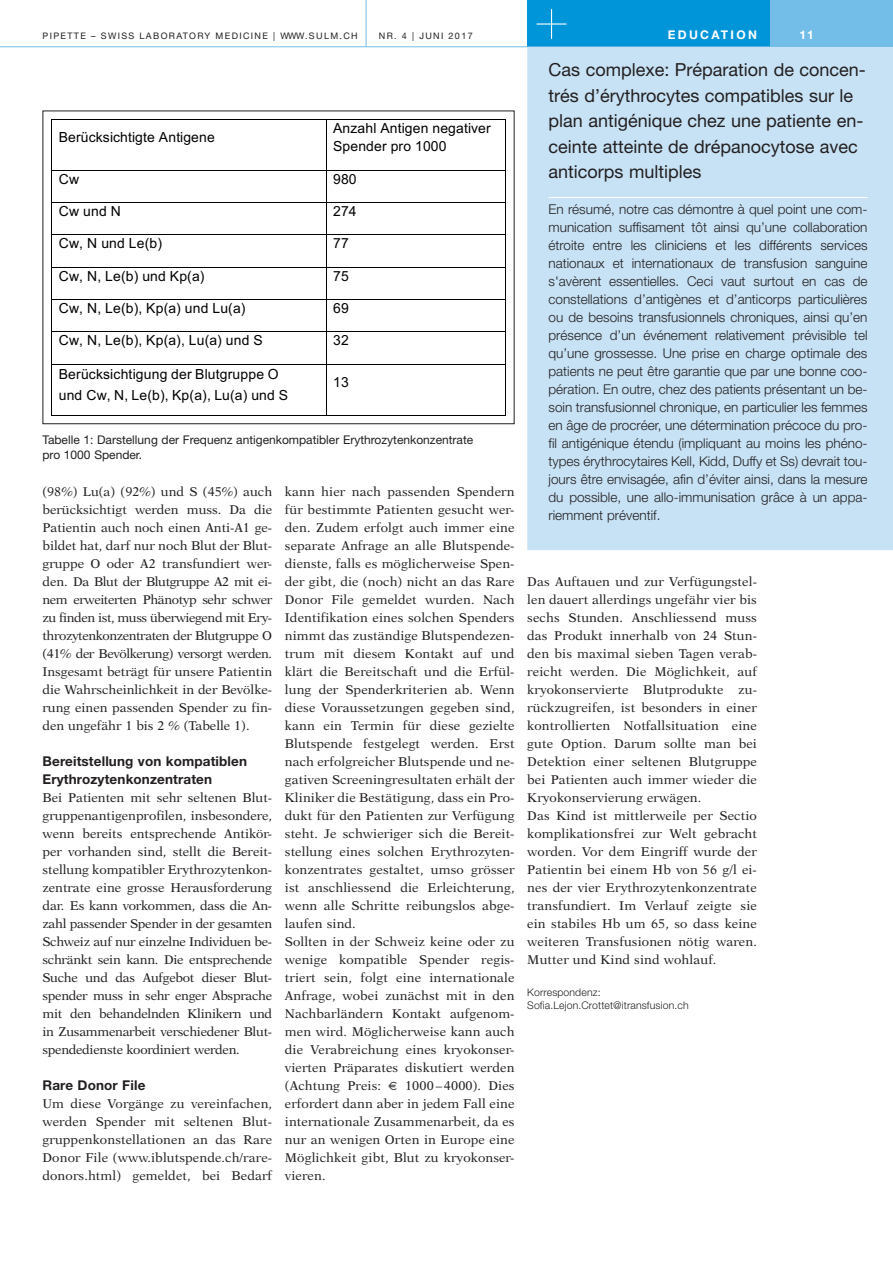
<style>
.page{position:relative;width:893px;height:1263px;background:#fff}
.page>*{position:absolute;margin:0;border:0;box-sizing:border-box;transform-origin:0 0}
.t1{font:18px/25.5px "Helvetica Neue";color:#231f20}
.t2{font:13.95px/18.6px "Arial";letter-spacing:.01em;color:#000}
.t3{font:300 13.5px/18px "Helvetica Neue";color:#231f20;text-align:justify}
.t4{font:700 13.5px/18px "Helvetica Neue";letter-spacing:.01em;color:#231f20}
.t5{font:12.75px/18px "New Aster";letter-spacing:.01em;color:#231f20;text-align:justify}
.t6{font:12px/15.8px "Helvetica Neue";color:#231f20}
.t7{font:700 12px "Helvetica Neue";letter-spacing:.19em;color:#fff}
.t8{font:300 10.5px/13.5px "Helvetica Neue";letter-spacing:.01em;color:#231f20}
.t9{font:9px "Helvetica Neue";letter-spacing:.15em;color:#231f20}
.s1{font-family:"Times"}
</style>
<div class="page">
<div style="left:527px;top:0;width:366px;height:47px;background:#73bde9"></div>
<div style="left:527px;top:0;width:243px;height:47px;background:#0095d9"></div>
<hr style="left:0;top:46px;width:893px;height:1px;background:#73bde9">
<hr style="left:366px;top:0;width:1px;height:47px;background:#73bde9">
<hr style="left:537px;top:23px;width:29px;height:2px;background:#fff">
<hr style="left:551px;top:9px;width:1px;height:30px;background:#fff">
<div style="left:527px;top:47px;width:366px;height:503px;background:#c7e2f5"></div>
<hr style="left:52px;top:119px;width:274px;height:1px;background:#000">
<hr style="left:326px;top:119px;width:179px;height:1px;background:#000">
<hr style="left:51px;top:120px;width:1px;height:50px;background:#000">
<hr style="left:326px;top:120px;width:1px;height:50px;background:#000">
<hr style="left:505px;top:120px;width:1px;height:50px;background:#000">
<hr style="left:52px;top:170px;width:274px;height:1px;background:#000">
<hr style="left:326px;top:170px;width:179px;height:1px;background:#000">
<hr style="left:51px;top:171px;width:1px;height:31px;background:#000">
<hr style="left:326px;top:171px;width:1px;height:31px;background:#000">
<hr style="left:505px;top:171px;width:1px;height:31px;background:#000">
<hr style="left:52px;top:202px;width:274px;height:1px;background:#000">
<hr style="left:326px;top:202px;width:179px;height:1px;background:#000">
<hr style="left:51px;top:203px;width:1px;height:32px;background:#000">
<hr style="left:326px;top:203px;width:1px;height:32px;background:#000">
<hr style="left:505px;top:203px;width:1px;height:32px;background:#000">
<hr style="left:52px;top:235px;width:274px;height:1px;background:#000">
<hr style="left:326px;top:235px;width:179px;height:1px;background:#000">
<hr style="left:51px;top:235px;width:1px;height:32px;background:#000">
<hr style="left:326px;top:235px;width:1px;height:32px;background:#000">
<hr style="left:505px;top:235px;width:1px;height:32px;background:#000">
<hr style="left:52px;top:267px;width:274px;height:1px;background:#000">
<hr style="left:326px;top:267px;width:179px;height:1px;background:#000">
<hr style="left:51px;top:268px;width:1px;height:31px;background:#000">
<hr style="left:326px;top:268px;width:1px;height:31px;background:#000">
<hr style="left:505px;top:268px;width:1px;height:31px;background:#000">
<hr style="left:52px;top:299px;width:274px;height:1px;background:#000">
<hr style="left:326px;top:299px;width:179px;height:1px;background:#000">
<hr style="left:51px;top:300px;width:1px;height:31px;background:#000">
<hr style="left:326px;top:300px;width:1px;height:31px;background:#000">
<hr style="left:505px;top:300px;width:1px;height:31px;background:#000">
<hr style="left:52px;top:331px;width:274px;height:1px;background:#000">
<hr style="left:326px;top:331px;width:179px;height:1px;background:#000">
<hr style="left:51px;top:332px;width:1px;height:32px;background:#000">
<hr style="left:326px;top:332px;width:1px;height:32px;background:#000">
<hr style="left:505px;top:332px;width:1px;height:32px;background:#000">
<hr style="left:52px;top:364px;width:274px;height:1px;background:#000">
<hr style="left:326px;top:364px;width:179px;height:1px;background:#000">
<hr style="left:51px;top:365px;width:1px;height:50px;background:#000">
<hr style="left:52px;top:415px;width:274px;height:1px;background:#000">
<hr style="left:326px;top:365px;width:1px;height:50px;background:#000">
<hr style="left:326px;top:415px;width:179px;height:1px;background:#000">
<hr style="left:505px;top:365px;width:1px;height:50px;background:#000">
<div style="left:43px;top:111px;width:471px;height:313px;border:1px solid #231f20"></div>
<p class="t9" style="left:43px;top:30px;width:317px">PIPETTE – SWISS LABORATORY MEDICINE | WWW.SULM.CH</p>
<p class="t9" style="left:379px;top:30px;width:95px">NR. 4 | JUNI 2017</p>
<p class="t7" style="left:668px;top:27px;width:91px">EDUCATION</p>
<p class="t7" style="left:799px;top:27px;width:16px">11</p>
<p class="t2" style="left:59px;top:128px;width:157px">Berücksichtigte Antigene</p>
<p class="t2" style="left:333px;top:118px;width:159px">Anzahl Antigen negativer<br>Spender pro 1000</p>
<p class="t2" style="left:59px;top:169px;width:22px">Cw</p>
<p class="t2" style="left:333px;top:169px;width:25px">980</p>
<p class="t2" style="left:59px;top:202px;width:64px">Cw und N</p>
<p class="t2" style="left:333px;top:202px;width:25px">274</p>
<p class="t2" style="left:59px;top:234px;width:105px">Cw, N und Le(b)</p>
<p class="t2" style="left:333px;top:234px;width:17px">77</p>
<p class="t2" style="left:59px;top:266px;width:147px">Cw, N, Le(b) und Kp(a)</p>
<p class="t2" style="left:333px;top:266px;width:17px">75</p>
<p class="t2" style="left:59px;top:299px;width:188px">Cw, N, Le(b), Kp(a) und Lu(a)</p>
<p class="t2" style="left:333px;top:299px;width:17px">69</p>
<p class="t2" style="left:59px;top:331px;width:206px">Cw, N, Le(b), Kp(a), Lu(a) und S</p>
<p class="t2" style="left:333px;top:331px;width:17px">32</p>
<p class="t2" style="left:59px;top:364px;width:231px;line-height:20.5px">Berücksichtigung der Blutgruppe O und Cw, N, Le(b), Kp(a), Lu(a) und S</p>
<p class="t2" style="left:333px;top:373px;width:17px">13</p>
<p class="t6" style="left:43px;top:431px;width:432px">Tabelle 1: Darstellung der Frequenz antigenkompatibler Erythrozytenkonzentrate pro 1000 Spender.</p>
<p class="t5" style="left:43px;top:483px;width:231px">(98%) Lu(a) (92%) und S (45%) auch berücksichtigt werden muss. Da die Patientin auch noch einen Anti-A1 ge&shy;bildet hat, darf nur noch Blut der Blut&shy;gruppe O oder A2 transfundiert wer&shy;den. Da Blut der Blutgruppe A2 mit ei&shy;nem erweiterten Phänotyp sehr schwer zu finden ist, muss überwiegend mit Ery&shy;throzytenkonzentraten der Blutgruppe O (41% der Bevölkerung) versorgt werden.<br>Insgesamt beträgt für unsere Patientin die Wahrscheinlichkeit in der Bevölke&shy;rung einen passenden Spender zu fin&shy;den ungefähr 1 bis 2 % (Tabelle 1).</p>
<p class="t4" style="left:43px;top:752px;width:206px">Bereitstellung von kompatiblen<br>Erythrozytenkonzentraten</p>
<p class="t5" style="left:43px;top:789px;width:231px">Bei Patienten mit sehr seltenen Blut&shy;gruppenantigenprofilen, insbesondere, wenn bereits entsprechende Antikör&shy;per vorhanden sind, stellt die Bereit&shy;stellung kompatibler Erythrozytenkon&shy;zentrate eine grosse Herausforderung dar. Es kann vorkommen, dass die An&shy;zahl passender Spender in der gesamten Schweiz auf nur einzelne Individuen be&shy;schränkt sein kann. Die entsprechende Suche und das Aufgebot dieser Blut&shy;spender muss in sehr enger Absprache mit den behandelnden Klinikern und in Zusammenarbeit verschiedener Blut&shy;spendedienste koordiniert werden.</p>
<p class="t4" style="left:43px;top:1076px;width:104px">Rare Donor File</p>
<p class="t5" style="left:43px;top:1095px;width:231px">Um diese Vorgänge zu vereinfachen, werden Spender mit seltenen Blut&shy;gruppenkonstellationen an das Rare Donor File (www.iblutspende.ch/rare&shy;donors.html) gemeldet, bei Bedarf</p>
<p class="t5" style="left:285px;top:483px;width:231px;text-align:left">kann hier nach passenden Spendern für bestimmte Patienten gesucht wer&shy;den. Zudem erfolgt auch immer eine separate Anfrage an alle Blutspende&shy;dienste, falls es möglicherweise Spen&shy;der gibt, die (noch) nicht an das Rare Donor File gemeldet wurden. Nach Identifikation eines solchen Spenders nimmt das zuständige Blutspendezen&shy;trum mit diesem Kontakt auf und klärt die Bereitschaft und die Erfül&shy;lung der Spenderkriterien ab. Wenn diese Voraussetzungen gegeben sind, kann ein Termin für diese gezielte Blutspende festgelegt werden. Erst nach erfolgreicher Blutspende und ne&shy;gativen Screeningresultaten erhält der Kliniker die Bestätigung, dass ein Pro&shy;dukt für den Patienten zur Verfügung steht. Je schwieriger sich die Bereit&shy;stellung eines solchen Erythrozyten&shy;konzentrates gestaltet, umso grösser ist anschliessend die Erleichterung, wenn alle Schritte reibungslos abge&shy;laufen sind.<br>Sollten in der Schweiz keine oder zu wenige kompatible Spender regis&shy;triert sein, folgt eine internationale Anfrage, wobei zunächst mit in den Nachbarländern Kontakt aufgenom&shy;men wird. Möglicherweise kann auch die Verabreichung eines kryokonser&shy;vierten Präparates diskutiert werden (Achtung Preis: <span class="s1">€</span> 1000 – 4000). Dies erfordert dann aber in jedem Fall eine internationale Zusammenarbeit, da es nur an wenigen Orten in Europe eine Möglichkeit gibt, Blut zu kryokonser&shy;vieren.</p>
<h1 class="t1" style="left:549px;top:57px;width:319px">Cas complexe: Préparation de concen&shy;trés d’érythrocytes compatibles sur le plan antigénique chez une patiente en&shy;ceinte atteinte de drépanocytose avec anticorps multiples</h1>
<p class="t3" style="left:549px;top:200px;width:320px">En résumé, notre cas démontre à quel point une com&shy;munication suffisament tôt ainsi qu’une collaboration étroite entre les cliniciens et les différents services nationaux et internationaux de transfusion sanguine s'avèrent essentielles. Ceci vaut surtout en cas de constellations d’antigènes et d’anticorps particulières ou de besoins transfusionnels chroniques, ainsi qu’en présence d’un événement relativement prévisible tel qu’une grossesse. Une prise en charge optimale des patients ne peut être garantie que par une bonne coo&shy;pération. En outre, chez des patients présentant un be&shy;soin transfusionnel chronique, en particulier les femmes en âge de procréer, une détermination précoce du pro&shy;fil antigénique étendu (impliquant au moins les phéno&shy;types érythrocytaires Kell, Kidd, Duffy et Ss) devrait tou&shy;jours être envisagée, afin d’éviter ainsi, dans la mesure du possible, une allo-immunisation grâce à un appa&shy;riemment préventif.</p>
<p class="t5" style="left:527px;top:573px;width:231px;text-align:left">Das Auftauen und zur Verfügungstel&shy;len dauert allerdings ungefähr vier bis sechs Stunden. Anschliessend muss das Produkt innerhalb von 24 Stun&shy;den bis maximal sieben Tagen verab&shy;reicht werden. Die Möglichkeit, auf kryokonservierte Blutprodukte zu&shy;rückzugreifen, ist besonders in einer kontrollierten Notfallsituation eine gute Option. Darum sollte man bei Detektion einer seltenen Blutgruppe bei Patienten auch immer wieder die Kryokonservierung erwägen.<br>Das Kind ist mittlerweile per Sectio komplikationsfrei zur Welt gebracht worden. Vor dem Eingriff wurde der Patientin bei einem Hb von 56 g/l ei&shy;nes der vier Erythrozytenkonzentrate transfundiert. Im Verlauf zeigte sie ein stabiles Hb um 65, so dass keine weiteren Transfusionen nötig waren.<br>Mutter und Kind sind wohlauf.</p>
<p class="t8" style="left:527px;top:985px;width:163px">Korrespondenz:<br>Sofia.Lejon.Crottet@itransfusion.ch</p>
</div>
